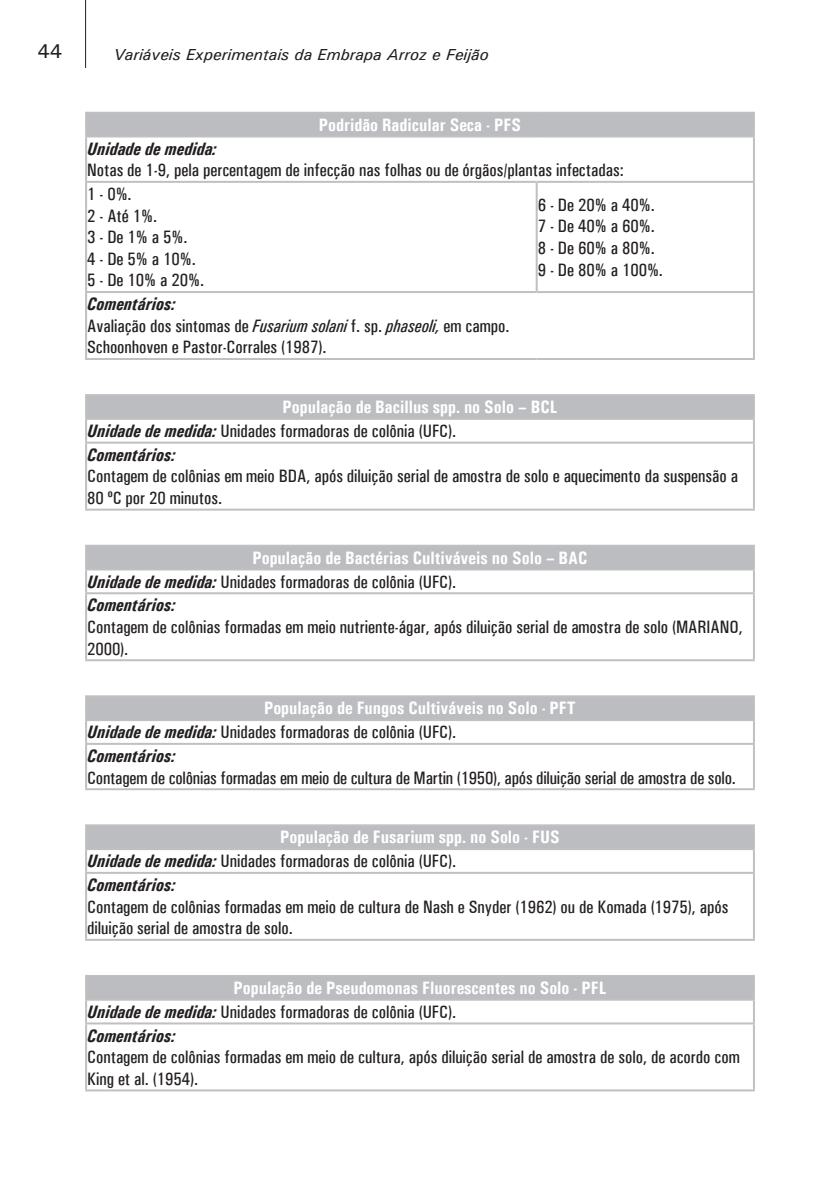
<style>
.page{position:relative;width:840px;height:1191px;background:#fff}
.page>*{position:absolute;margin:0;border:0;box-sizing:border-box;transform-origin:0 0}
.t1{font:500 20px "Univers";color:#231f20}
.t2{font:500 18px/21.6px "Univers Condensed";color:#231f20}
.t3{font:700 18px/23.8px "Univers Condensed";color:#fff}
.t4{font:italic 700 18px "Univers Condensed";color:#231f20}
.t5{font:italic 500 16px "Univers";color:#231f20}
.s1{font-weight:700;font-style:italic}
.s2{font-style:italic}
.s3{font-style:italic;color:#231f20}
.s4{font-weight:500;color:#231f20}
</style>
<div class="page">
<hr style="left:85px;top:0;width:1px;height:68px;background:#231f20">
<div style="left:86px;top:113px;width:667px;height:23px;background:#bcbdc0"></div>
<hr style="left:85px;top:181px;width:451px;height:2px;background:#c0c0c0">
<hr style="left:536px;top:181px;width:218px;height:2px;background:#c0c0c0">
<hr style="left:535px;top:183px;width:2px;height:108px;background:#c0c0c0">
<hr style="left:85px;top:291px;width:451px;height:2px;background:#c0c0c0">
<hr style="left:536px;top:291px;width:218px;height:2px;background:#c0c0c0">
<hr style="left:85px;top:137px;width:2px;height:44px;background:#c0c0c0">
<hr style="left:752px;top:137px;width:2px;height:44px;background:#c0c0c0">
<hr style="left:85px;top:183px;width:2px;height:108px;background:#c0c0c0">
<hr style="left:752px;top:183px;width:2px;height:108px;background:#c0c0c0">
<hr style="left:85px;top:293px;width:2px;height:65px;background:#c0c0c0">
<hr style="left:752px;top:293px;width:2px;height:65px;background:#c0c0c0">
<hr style="left:85px;top:358px;width:451px;height:2px;background:#c0c0c0">
<hr style="left:536px;top:358px;width:218px;height:2px;background:#c0c0c0">
<hr style="left:85px;top:112px;width:451px;height:2px;background:#c0c0c0">
<hr style="left:85px;top:114px;width:2px;height:21px;background:#c0c0c0">
<hr style="left:536px;top:112px;width:218px;height:2px;background:#c0c0c0">
<hr style="left:752px;top:114px;width:2px;height:21px;background:#c0c0c0">
<hr style="left:85px;top:135px;width:451px;height:2px;background:#c0c0c0">
<hr style="left:536px;top:135px;width:218px;height:2px;background:#c0c0c0">
<div style="left:86px;top:395px;width:667px;height:24px;background:#bcbdc0"></div>
<hr style="left:85px;top:441px;width:669px;height:2px;background:#c0c0c0">
<hr style="left:85px;top:420px;width:2px;height:21px;background:#c0c0c0">
<hr style="left:752px;top:420px;width:2px;height:21px;background:#c0c0c0">
<hr style="left:85px;top:443px;width:2px;height:65px;background:#c0c0c0">
<hr style="left:752px;top:443px;width:2px;height:65px;background:#c0c0c0">
<hr style="left:85px;top:508px;width:669px;height:2px;background:#c0c0c0">
<hr style="left:85px;top:394px;width:669px;height:2px;background:#c0c0c0">
<hr style="left:85px;top:396px;width:2px;height:22px;background:#c0c0c0">
<hr style="left:752px;top:396px;width:2px;height:22px;background:#c0c0c0">
<hr style="left:85px;top:418px;width:669px;height:2px;background:#c0c0c0">
<div style="left:86px;top:546px;width:667px;height:23px;background:#bcbdc0"></div>
<hr style="left:85px;top:592px;width:669px;height:2px;background:#c0c0c0">
<hr style="left:85px;top:570px;width:2px;height:22px;background:#c0c0c0">
<hr style="left:752px;top:570px;width:2px;height:22px;background:#c0c0c0">
<hr style="left:85px;top:594px;width:2px;height:65px;background:#c0c0c0">
<hr style="left:752px;top:594px;width:2px;height:65px;background:#c0c0c0">
<hr style="left:85px;top:659px;width:669px;height:2px;background:#c0c0c0">
<hr style="left:85px;top:545px;width:669px;height:2px;background:#c0c0c0">
<hr style="left:85px;top:547px;width:2px;height:21px;background:#c0c0c0">
<hr style="left:752px;top:547px;width:2px;height:21px;background:#c0c0c0">
<hr style="left:85px;top:568px;width:669px;height:2px;background:#c0c0c0">
<div style="left:86px;top:696px;width:667px;height:24px;background:#bcbdc0"></div>
<hr style="left:85px;top:743px;width:669px;height:2px;background:#c0c0c0">
<hr style="left:85px;top:721px;width:2px;height:22px;background:#c0c0c0">
<hr style="left:752px;top:721px;width:2px;height:22px;background:#c0c0c0">
<hr style="left:85px;top:745px;width:2px;height:43px;background:#c0c0c0">
<hr style="left:752px;top:745px;width:2px;height:43px;background:#c0c0c0">
<hr style="left:85px;top:788px;width:669px;height:2px;background:#c0c0c0">
<hr style="left:85px;top:695px;width:669px;height:2px;background:#c0c0c0">
<hr style="left:85px;top:697px;width:2px;height:22px;background:#c0c0c0">
<hr style="left:752px;top:697px;width:2px;height:22px;background:#c0c0c0">
<hr style="left:85px;top:719px;width:669px;height:2px;background:#c0c0c0">
<div style="left:86px;top:825px;width:667px;height:24px;background:#bcbdc0"></div>
<hr style="left:85px;top:872px;width:669px;height:2px;background:#c0c0c0">
<hr style="left:85px;top:850px;width:2px;height:22px;background:#c0c0c0">
<hr style="left:752px;top:850px;width:2px;height:22px;background:#c0c0c0">
<hr style="left:85px;top:874px;width:2px;height:64px;background:#c0c0c0">
<hr style="left:752px;top:874px;width:2px;height:64px;background:#c0c0c0">
<hr style="left:85px;top:938px;width:669px;height:2px;background:#c0c0c0">
<hr style="left:85px;top:824px;width:669px;height:2px;background:#c0c0c0">
<hr style="left:85px;top:826px;width:2px;height:22px;background:#c0c0c0">
<hr style="left:752px;top:826px;width:2px;height:22px;background:#c0c0c0">
<hr style="left:85px;top:848px;width:669px;height:2px;background:#c0c0c0">
<div style="left:86px;top:976px;width:667px;height:23px;background:#bcbdc0"></div>
<hr style="left:85px;top:1022px;width:669px;height:2px;background:#c0c0c0">
<hr style="left:85px;top:1000px;width:2px;height:22px;background:#c0c0c0">
<hr style="left:752px;top:1000px;width:2px;height:22px;background:#c0c0c0">
<hr style="left:85px;top:1024px;width:2px;height:65px;background:#c0c0c0">
<hr style="left:752px;top:1024px;width:2px;height:65px;background:#c0c0c0">
<hr style="left:85px;top:1089px;width:669px;height:2px;background:#c0c0c0">
<hr style="left:85px;top:975px;width:669px;height:2px;background:#c0c0c0">
<hr style="left:85px;top:977px;width:2px;height:21px;background:#c0c0c0">
<hr style="left:752px;top:977px;width:2px;height:21px;background:#c0c0c0">
<hr style="left:85px;top:998px;width:669px;height:2px;background:#c0c0c0">
<p class="t1" style="left:37px;top:38px;width:27px">44</p>
<p class="t5" style="left:113px;top:44px;width:377px">Variáveis Experimentais da Embrapa Arroz e Feijão</p>
<p class="t3" style="left:319px;top:113px;width:204px">Podridão Radicular Seca - PFS</p>
<p class="t4" style="left:87px;top:138px;width:131px">Unidade de medida:</p>
<p class="t2" style="left:87px;top:158px;width:538px;line-height:23.8px">Notas de 1-9, pela percentagem de infecção nas folhas ou de órgãos/plantas infectadas:<br>1 - 0%.</p>
<p class="t2" style="left:87px;top:205px;width:118px">2 - Até 1%.<br>3 - De 1% a 5%.<br>4 - De 5% a 10%.<br>5 - De 10% a 20%.</p>
<p class="t2" style="left:537px;top:194px;width:127px">6 - De 20% a 40%.<br>7 - De 40% a 60%.<br>8 - De 60% a 80%.<br>9 - De 80% a 100%.</p>
<p class="t2" style="left:87px;top:293px;width:423px"><span class="s1">Comentários:<br></span>Avaliação dos sintomas de <span class="s2">Fusarium solani</span> f. sp. <span class="s2">phaseoli,</span> em campo.<br>Schoonhoven e Pastor-Corrales (1987).</p>
<p class="t3" style="left:87px;top:395px;width:471px;text-indent:195px">População de Bacillus spp. no Solo – BCL<br><span class="s3">Unidade de medida:</span> <span class="s4">Unidades formadoras de colônia (UFC).<br></span><span class="s3">Comentários:</span></p>
<p class="t2" style="left:87px;top:465px;width:652px">Contagem de colônias em meio BDA, após diluição serial de amostra de solo e aquecimento da suspensão a<br>80 ºC por 20 minutos.</p>
<p class="t3" style="left:87px;top:545px;width:501px;text-indent:165px">População de Bactérias Cultiváveis no Solo – BAC<br><span class="s3">Unidade de medida:</span> <span class="s4">Unidades formadoras de colônia (UFC).<br></span><span class="s3">Comentários:</span></p>
<p class="t2" style="left:87px;top:616px;width:656px">Contagem de colônias formadas em meio nutriente-ágar, após diluição serial de amostra de solo (MARIANO,<br>2000).</p>
<p class="t3" style="left:87px;top:696px;width:490px;text-indent:177px">População de Fungos Cultiváveis no Solo - PFT<br><span class="s3">Unidade de medida:</span> <span class="s4">Unidades formadoras de colônia (UFC).<br></span><span class="s3">Comentários:</span></p>
<p class="t2" style="left:87px;top:766px;width:650px">Contagem de colônias formadas em meio de cultura de Martin (1950), após diluição serial de amostra de solo.</p>
<p class="t3" style="left:87px;top:825px;width:474px;text-indent:193px">População de Fusarium spp. no Solo - FUS<br><span class="s3">Unidade de medida:</span> <span class="s4">Unidades formadoras de colônia (UFC).<br></span><span class="s3">Comentários:</span></p>
<p class="t2" style="left:87px;top:895px;width:642px">Contagem de colônias formadas em meio de cultura de Nash e Snyder (1962) ou de Komada (1975), após diluição serial de amostra de solo.</p>
<p class="t3" style="left:87px;top:975px;width:520px;text-indent:146px">População de Pseudomonas Fluorescentes no Solo - PFL<br><span class="s3">Unidade de medida:</span> <span class="s4">Unidades formadoras de colônia (UFC).<br></span><span class="s3">Comentários:</span></p>
<p class="t2" style="left:87px;top:1046px;width:653px">Contagem de colônias formadas em meio de cultura, após diluição serial de amostra de solo, de acordo com<br>King et al. (1954).</p>
</div>
